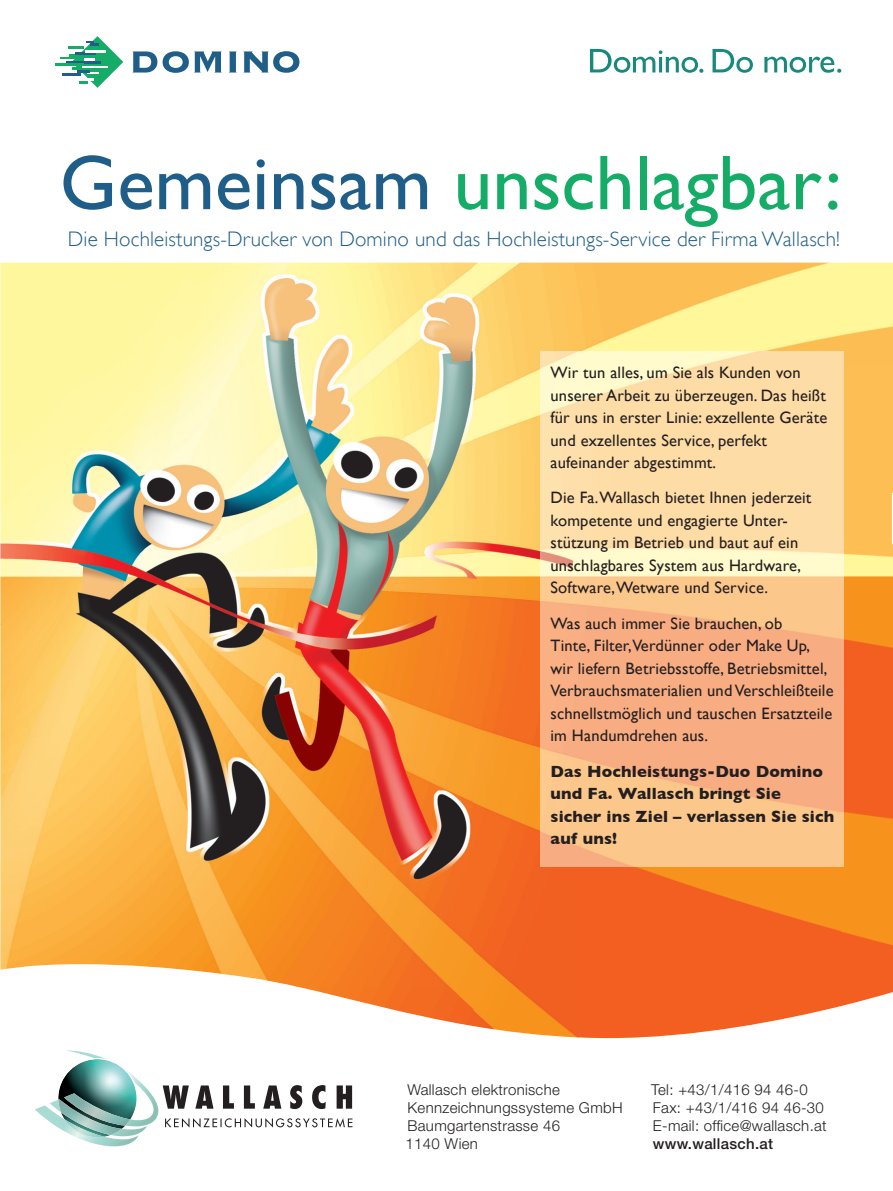
<style>
.page{position:relative;width:893px;height:1191px;background:#fff}
.page>*{position:absolute;margin:0;border:0;box-sizing:border-box;transform-origin:0 0}
.t1{font:78px "Gill Sans";color:#15ac68}
.t2{font:300 21px "Gill Sans";letter-spacing:.01em;color:#1f5e88}
.t3{font:16.5px/22.5px "Gill Sans";letter-spacing:.01em;color:#231f20}
.t4{font:700 16.5px/22.5px "Gill Sans";letter-spacing:.01em;color:#231f20}
.t5{font:300 15px/18px "Helvetica Neue LT Std";letter-spacing:.02em;color:#231f20}
.t6{font:500 15px "Helvetica Neue LT Std";letter-spacing:.02em;color:#231f20}
.s1{color:#1f5e88}
</style>
<div class="page">
<svg style="left:590px;top:49px;width:251px;height:24px"></svg>
<svg style="left:163px;top:51px;width:59px;height:22px"></svg>
<svg style="left:229px;top:51px;width:7px;height:22px"></svg>
<svg style="left:244px;top:51px;width:55px;height:22px"></svg>
<svg style="left:133px;top:51px;width:24px;height:22px"></svg>
<hr style="left:55px;top:64px;width:28px;height:2px;background:#15ac68">
<svg style="left:60px;top:36px;width:63px;height:52px"></svg>
<svg style="left:35px;top:1050px;width:317px;height:96px"></svg>
<img style="left:0;top:263px;width:473px;height:724px">
<img style="left:473px;top:263px;width:420px;height:102px">
<img style="left:473px;top:365px;width:105px;height:672px">
<img style="left:841px;top:365px;width:52px;height:641px">
<img style="left:578px;top:866px;width:263px;height:172px">
<img style="left:295px;top:986px;width:178px;height:40px">
<img style="left:541px;top:351px;width:303px;height:515px">
<h1 class="t1" style="left:60px;top:137px;width:784px"><span class="s1">Gemeinsam</span> unschlagbar:</h1>
<p class="t2" style="left:68px;top:227px;width:774px">Die Hochleistungs-Drucker von Domino und das Hochleistungs-Service der Firma Wallasch!</p>
<p class="t3" style="left:550px;top:361px;width:278px">Wir tun alles, um Sie als Kunden von unserer Arbeit zu überzeugen. Das heißt für uns in erster Linie: exzellente Geräte und exzellentes Service, perfekt aufeinander abgestimmt.</p>
<p class="t3" style="left:550px;top:486px;width:262px">Die Fa. Wallasch bietet Ihnen jederzeit kompetente und engagierte Unter&shy;stützung im Betrieb und baut auf ein unschlagbares System aus Hardware, Software, Wetware und Service.</p>
<p class="t3" style="left:550px;top:611px;width:285px">Was auch immer Sie brauchen, ob<br>Tinte, Filter,Verdünner oder Make Up, wir liefern Betriebsstoffe, Betriebsmittel, Verbrauchsmaterialien und Verschleißteile schnellstmöglich und tauschen Ersatzteile im Handumdrehen aus.</p>
<p class="t4" style="left:550px;top:759px;width:285px">Das Hochleistungs-Duo Domino und Fa. Wallasch bringt Sie sicher ins Ziel – verlassen Sie sich auf uns!</p>
<p class="t5" style="left:405px;top:1080px;width:219px">Wallasch elektronische<br>Kennzeichnungssysteme GmbH<br>Baumgartenstrasse 46<br>1140 Wien</p>
<p class="t5" style="left:651px;top:1080px;width:177px">Tel: +43/1/416 94 46-0<br>Fax: +43/1/416 94 46-30<br>E-mail: office@wallasch.at</p>
<p class="t6" style="left:653px;top:1135px;width:122px">www.wallasch.at</p>
</div>
